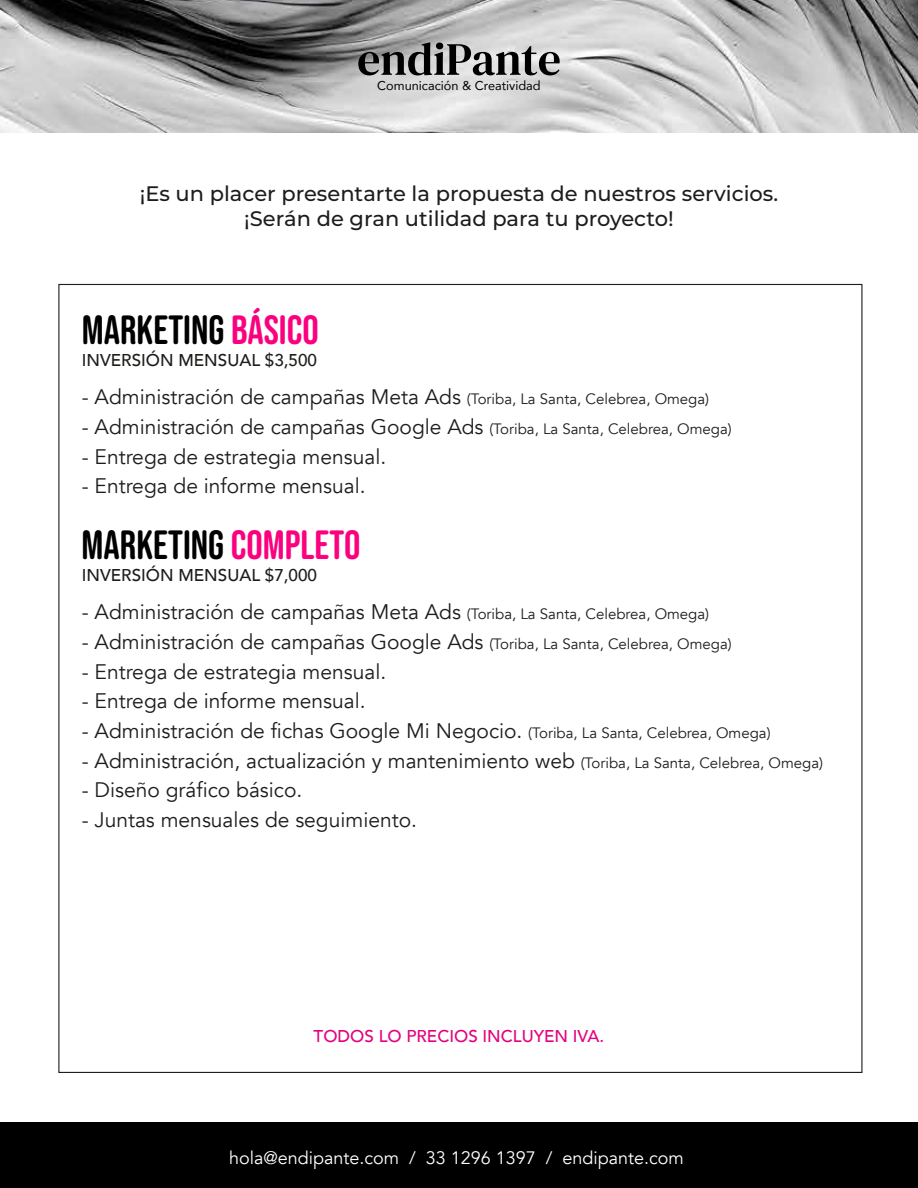
<style>
.page{position:relative;width:918px;height:1188px;background:#fff}
.page>*{position:absolute;margin:0;border:0;box-sizing:border-box;transform-origin:0 0}
.t1{font:40.8px "Bebas Neue Rounded";color:#000}
.t2{font:21px "Avenir";color:#1d1d1b}
.t3{font:500 21px/25.2px "Montserrat";color:#1d1d1b;text-align:center}
.t4{font:18px "Avenir";color:#fff}
.t5{font:500 17.1px "Avenir";color:#1d1d1b}
.t6{font:500 17.1px "Avenir";color:#e5007e}
.t7{font:12.75px "Avenir";color:#000}
.s1{color:#fb007f}
.s2{font-size:15px}
</style>
<div class="page">
<div style="left:0;top:1123px;width:918px;height:65px;background:#000"></div>
<img style="left:0;top:0;width:918px;height:133px">
<svg style="left:358px;top:42px;width:202px;height:33px;background:#828282"></svg>
<p class="t7" style="left:377px;top:76px;width:165px">Comunicación &amp; Creatividad</p>
<p class="t3" style="left:140px;top:180px;width:640px">¡Es un placer presentarte la propuesta de nuestros servicios. ¡Serán de gran utilidad para tu proyecto!</p>
<h1 class="t1" style="left:82px;top:307px;width:239px">MARKETING <span class="s1">BÁSICO</span></h1>
<p class="t5" style="left:82px;top:345px;width:237px">INVERSIÓN MENSUAL $3,500</p>
<p class="t2" style="left:82px;top:385px;width:629px">- Administración de campañas Meta Ads <span class="s2">(Toriba, La Santa, Celebrea, Omega)</span></p>
<p class="t2" style="left:82px;top:414px;width:651px">- Administración de campañas Google Ads <span class="s2">(Toriba, La Santa, Celebrea, Omega)</span></p>
<p class="t2" style="left:82px;top:444px;width:306px">- Entrega de estrategia mensual.</p>
<p class="t2" style="left:82px;top:474px;width:285px">- Entrega de informe mensual.</p>
<h1 class="t1" style="left:82px;top:522px;width:280px">MARKETING <span class="s1">COMPLETO</span></h1>
<p class="t5" style="left:82px;top:560px;width:237px">INVERSIÓN MENSUAL $7,000</p>
<p class="t2" style="left:82px;top:599px;width:629px">- Administración de campañas Meta Ads <span class="s2">(Toriba, La Santa, Celebrea, Omega)</span></p>
<p class="t2" style="left:82px;top:629px;width:651px">- Administración de campañas Google Ads <span class="s2">(Toriba, La Santa, Celebrea, Omega)</span></p>
<p class="t2" style="left:82px;top:659px;width:306px">- Entrega de estrategia mensual.</p>
<p class="t2" style="left:82px;top:689px;width:285px">- Entrega de informe mensual.</p>
<p class="t2" style="left:82px;top:718px;width:690px">- Administración de fichas Google Mi Negocio. <span class="s2">(Toriba, La Santa, Celebrea, Omega)</span></p>
<p class="t2" style="left:82px;top:748px;width:743px">- Administración, actualización y mantenimiento web <span class="s2">(Toriba, La Santa, Celebrea, Omega)</span></p>
<p class="t2" style="left:82px;top:778px;width:222px">- Diseño gráfico básico.</p>
<p class="t2" style="left:82px;top:807px;width:337px">- Juntas mensuales de seguimiento.</p>
<p class="t6" style="left:314px;top:1022px;width:292px">TODOS LO PRECIOS INCLUYEN IVA.</p>
<p class="t4" style="left:229px;top:1147px;width:456px">hola@endipante.com / 33 1296 1397 / endipante.com</p>
</div>
